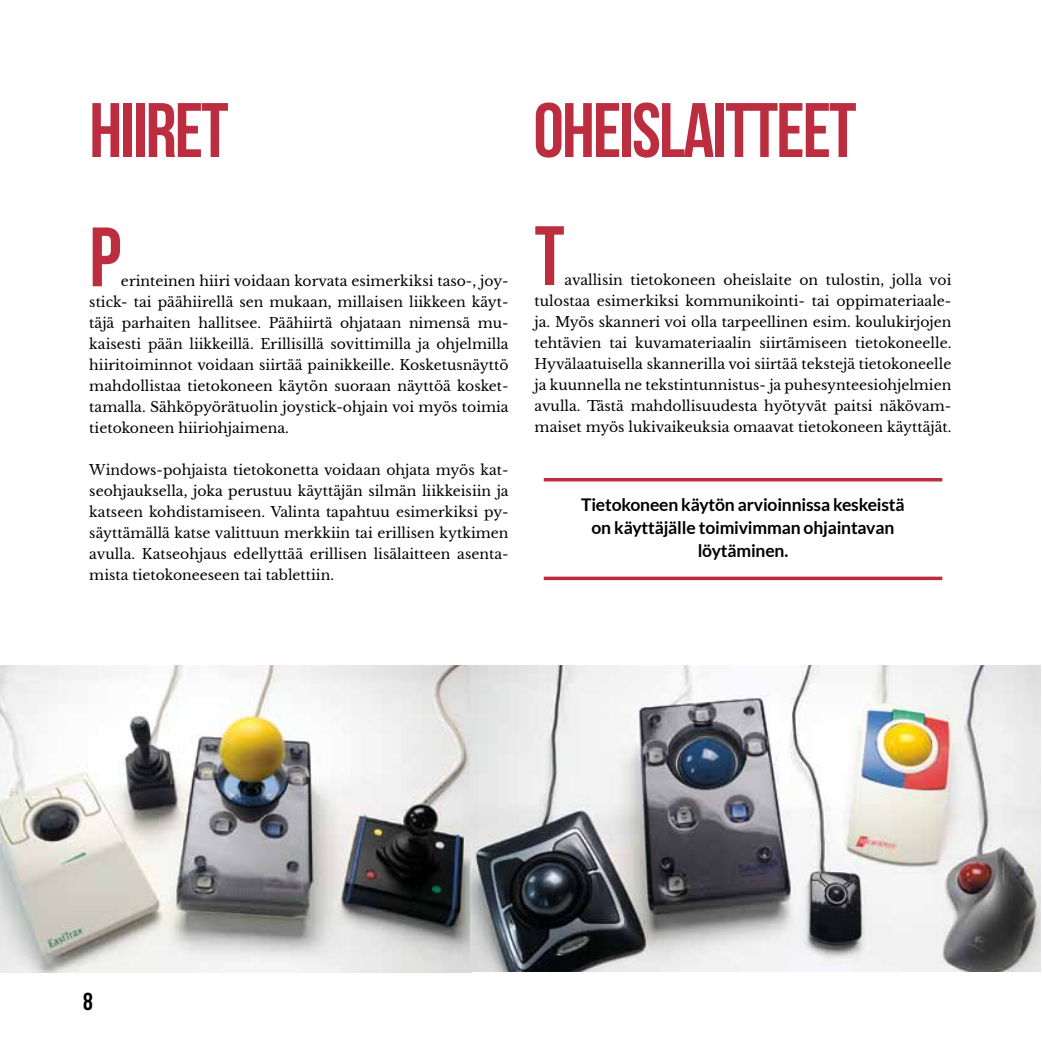
<style>
.page{position:relative;width:1042px;height:1042px;background:#fff}
.page>*{position:absolute;margin:0;border:0;box-sizing:border-box;transform-origin:0 0}
.t1{font:84px "Bebas Neue";color:#bb2d3f}
.t2{font:77px "Bebas Neue";letter-spacing:-.025em;color:#bb2d3f}
.t3{font:24.5px "Bebas Neue";color:#000}
.t4{font:700 17.5px/22.8px "Lato";letter-spacing:-.01em;color:#000;text-align:center}
.t5{font:14px/21px "Libre Baskerville";color:#000;text-align:justify}
</style>
<div class="page">
<img style="left:0;top:665px;width:471px;height:308px">
<img style="left:470px;top:665px;width:570px;height:306px">
<hr style="left:544px;top:478px;width:398px;height:3px;background:#bb2d3f">
<svg style="left:544px;top:576px;width:398px;height:4px;background:#c54d5d"></svg>
<h2 class="t2" style="left:89px;top:88px;width:141px">HIIRET</h2>
<h2 class="t2" style="left:533px;top:88px;width:325px">OHEISLAITTEET</h2>
<h1 class="t1" style="left:89px;top:211px;width:33px">P</h1>
<p class="t5" style="left:89px;top:271px;width:421px;text-indent:32px">erinteinen hiiri voidaan korvata esimerkiksi taso-, joy&shy;stick- tai päähiirellä sen mukaan, millaisen liikkeen käyt&shy;täjä parhaiten hallitsee. Päähiirtä ohjataan nimensä mu&shy;kaisesti pään liikkeillä. Erillisillä sovittimilla ja ohjelmilla hiiritoiminnot voidaan siirtää painikkeille. Kosketusnäyttö mahdollistaa tietokoneen käytön suoraan näyttöä kosket&shy;tamalla. Sähköpyörätuolin joystick-ohjain voi myös toimia tietokoneen hiiriohjaimena.</p>
<p class="t5" style="left:89px;top:460px;width:421px">Windows-pohjaista tietokonetta voidaan ohjata myös kat&shy;seohjauksella, joka perustuu käyttäjän silmän liikkeisiin ja katseen kohdistamiseen. Valinta tapahtuu esimerkiksi py&shy;säyttämällä katse valittuun merkkiin tai erillisen kytkimen avulla. Katseohjaus edellyttää erillisen lisälaitteen asenta&shy;mista tietokoneeseen tai tablettiin.</p>
<h1 class="t1" style="left:535px;top:210px;width:30px">T</h1>
<p class="t5" style="left:535px;top:270px;width:418px;text-indent:30px">avallisin tietokoneen oheislaite on tulostin, jolla voi tulostaa esimerkiksi kommunikointi- tai oppimateriaale&shy;ja. Myös skanneri voi olla tarpeellinen esim. koulukirjojen tehtävien tai kuvamateriaalin siirtämiseen tietokoneelle.<br>Hyvälaatuisella skannerilla voi siirtää tekstejä tietokoneelle ja kuunnella ne tekstintunnistus- ja puhesynteesiohjelmien avulla. Tästä mahdollisuudesta hyötyvät paitsi näkövam&shy;maiset myös lukivaikeuksia omaavat tietokoneen käyttäjät.</p>
<p class="t4" style="left:581px;top:493px;width:325px">Tietokoneen käytön arvioinnissa keskeistä on käyttäjälle toimivimman ohjaintavan löytäminen.</p>
<h3 class="t3" style="left:83px;top:988px;width:11px">8</h3>
</div>
